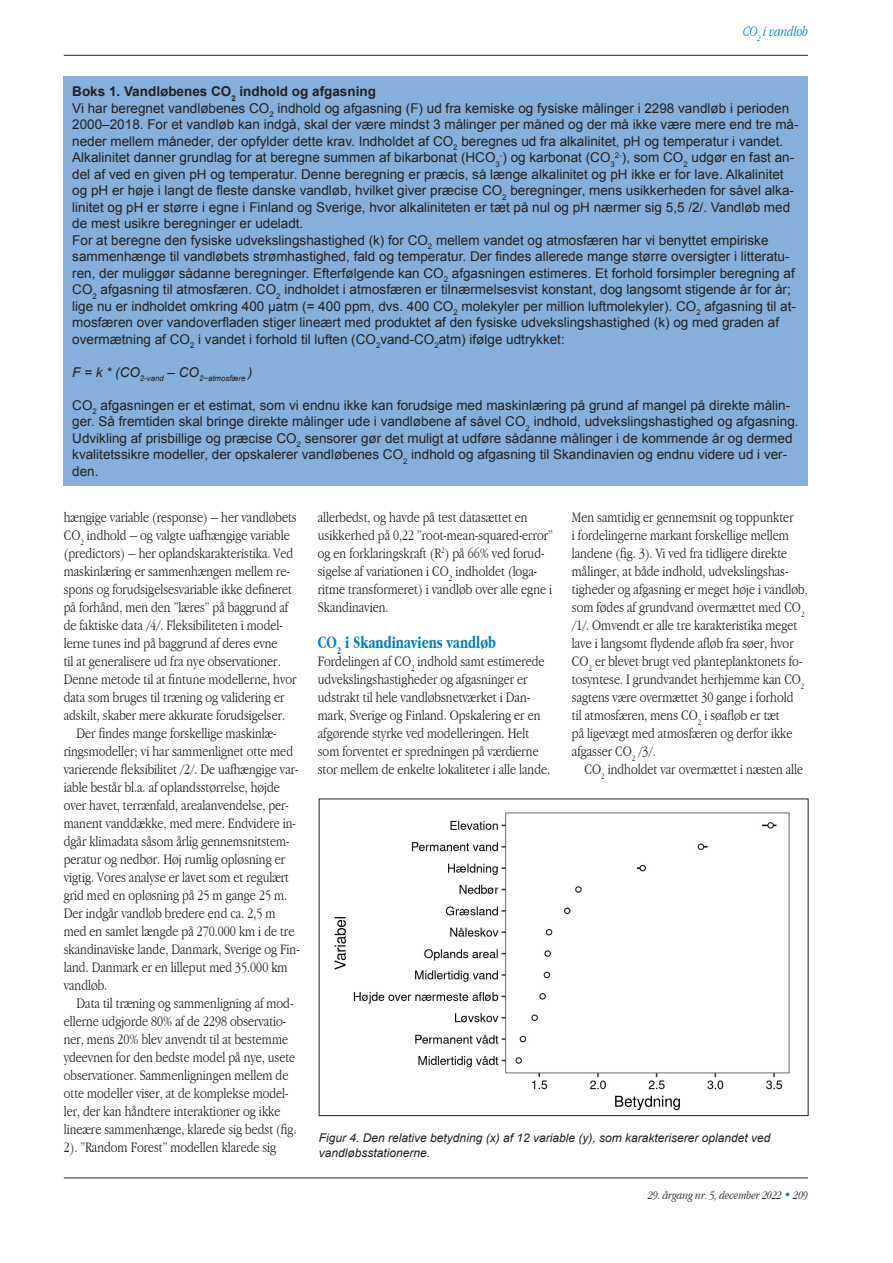
<style>
.page{position:relative;width:893px;height:1263px;background:#fff}
.page>*{position:absolute;margin:0;border:0;box-sizing:border-box;transform-origin:0 0}
.VJ_Mellemrubrik{font:700 condensed 18px "Garamond";color:#007cc2;scale:.9 1}
.VJ_Bodytekst{font:300 condensed 15px/18px "Garamond";color:#231f20}
.VJ_Bodytekst_indryk{font:300 condensed 15px/18px "Garamond";color:#231f20}
.VJ_Mellemrubrik-2{font:italic 300 condensed 15px "Garamond";color:#007cc2;scale:.9 1}
.VJ_Boks{font:13.5px/16.5px "Arial";color:#231f20}
.VJ_Boks-2{font:700 13.5px "Arial";color:#231f20}
.VJ_Figurtekst{font:italic 12px/15px "Arial";color:#231f20}
.t1{font:italic 300 condensed 12px "Garamond";color:#231f20}
.VJ_Boks-3{font:italic 7.8px "Arial";color:#231f20}
.s1{color:#007cc2}
</style>
<div class="page">
<hr style="left:64px;top:1177px;width:744px;height:1px;background:#231f20">
<svg style="left:642px;top:1177px;width:166px;height:2px"></svg>
<hr style="left:64px;top:55px;width:744px;height:1px;background:#231f20">
<div style="left:64px;top:77px;width:744px;height:409px;background:#86afdc"></div>
<img style="left:334px;top:812px;width:456px;height:298px">
<div style="left:319px;top:799px;width:489px;height:317px;border:1px solid #231f20"></div>
<p class="VJ_Mellemrubrik-2" style="left:743px;top:23px;width:74px">CO<sub>2</sub> i vandløb</p>
<p class="VJ_Boks-2" style="left:72px;top:83px;width:305px">Boks 1. Vandløbenes CO<sub>2</sub> indhold og afgasning</p>
<p class="VJ_Boks" style="left:72px;top:100px;width:728px">Vi har beregnet vandløbenes CO<sub>2</sub> indhold og afgasning (F) ud fra kemiske og fysiske målinger i 2298 vandløb i perioden 2000–2018. For et vandløb kan indgå, skal der være mindst 3 målinger per måned og der må ikke være mere end tre må&shy;neder mellem måneder, der opfylder dette krav. Indholdet af CO<sub>2</sub> beregnes ud fra alkalinitet, pH og temperatur i vandet.<br>Alkalinitet danner grundlag for at beregne summen af bikarbonat (HCO<sub>3</sub><sup>-</sup>) og karbonat (CO<sub>3</sub><sup>2-</sup>), som CO<sub>2</sub> udgør en fast an&shy;del af ved en given pH og temperatur. Denne beregning er præcis, så længe alkalinitet og pH ikke er for lave. Alkalinitet og pH er høje i langt de fleste danske vandløb, hvilket giver præcise CO<sub>2</sub> beregninger, mens usikkerheden for såvel alka&shy;linitet og pH er større i egne i Finland og Sverige, hvor alkaliniteten er tæt på nul og pH nærmer sig 5,5 /2/. Vandløb med de mest usikre beregninger er udeladt.</p>
<p class="VJ_Boks" style="left:72px;top:232px;width:725px">For at beregne den fysiske udvekslingshastighed (k) for CO<sub>2</sub> mellem vandet og atmosfæren har vi benyttet empiriske sammenhænge til vandløbets strømhastighed, fald og temperatur. Der findes allerede mange større oversigter i litteratu&shy;ren, der muliggør sådanne beregninger. Efterfølgende kan CO<sub>2</sub> afgasningen estimeres. Et forhold forsimpler beregning af CO<sub>2</sub> afgasning til atmosfæren. CO<sub>2</sub> indholdet i atmosfæren er tilnærmelsesvist konstant, dog langsomt stigende år for år; lige nu er indholdet omkring 400 µatm (= 400 ppm, dvs. 400 CO<sub>2</sub> molekyler per million luftmolekyler). CO<sub>2</sub> afgasning til at&shy;mosfæren over vandoverfladen stiger lineært med produktet af den fysiske udvekslingshastighed (k) og med graden af overmætning af CO<sub>2</sub> i vandet i forhold til luften (CO<sub>2</sub>vand-CO<sub>2</sub>atm) ifølge udtrykket:</p>
<p class="VJ_Boks-3" style="left:72px;top:374px;width:181px"><sup>F</sup> <sup>=</sup> <sup>k</sup> <sup>*</sup> <sup>(CO</sup>2-vand <sup>–</sup> <sup>CO</sup>2−atmosfære <sup>)</sup></p>
<p class="VJ_Boks" style="left:72px;top:397px;width:728px">CO<sub>2</sub> afgasningen er et estimat, som vi endnu ikke kan forudsige med maskinlæring på grund af mangel på direkte målin&shy;ger. Så fremtiden skal bringe direkte målinger ude i vandløbene af såvel CO<sub>2</sub> indhold, udvekslingshastighed og afgasning.<br>Udvikling af prisbillige og præcise CO<sub>2</sub> sensorer gør det muligt at udføre sådanne målinger i de kommende år og dermed kvalitetssikre modeller, der opskalerer vandløbenes CO<sub>2</sub> indhold og afgasning til Skandinavien og endnu videre ud i ver&shy;den.</p>
<p class="VJ_Bodytekst" style="left:64px;top:508px;width:234px">hængige variable (response) – her vandløbets CO<sub>2</sub> indhold – og valgte uafhængige variable (predictors) – her oplandskarakteristika. Ved maskinlæring er sammenhængen mellem re&shy;spons og forudsigelsesvariable ikke defineret på forhånd, men den ”læres” på baggrund af de faktiske data /4/. Fleksibiliteten i model&shy;lerne tunes ind på baggrund af deres evne<br>til at generalisere ud fra nye observationer.<br>Denne metode til at fintune modellerne, hvor data som bruges til træning og validering er adskilt, skaber mere akkurate forudsigelser.</p>
<p class="VJ_Bodytekst_indryk" style="left:64px;top:724px;width:237px;text-indent:13px">Der findes mange forskellige maskinlæ&shy;ringsmodeller; vi har sammenlignet otte med varierende fleksibilitet /2/. De uafhængige var&shy;iable består bl.a. af oplandsstørrelse, højde over havet, terrænfald, arealanvendelse, per&shy;manent vanddække, med mere. Endvidere in&shy;dgår klimadata såsom årlig gennemsnitstem&shy;peratur og nedbør. Høj rumlig opløsning er vigtig. Vores analyse er lavet som et regulært grid med en opløsning på 25 m gange 25 m.<br>Der indgår vandløb bredere end ca. 2,5 m med en samlet længde på 270.000 km i de tre skandinaviske lande, Danmark, Sverige og Fin&shy;land. Danmark er en lilleput med 35.000 km vandløb.</p>
<p class="VJ_Bodytekst_indryk" style="left:64px;top:994px;width:234px;text-indent:13px">Data til træning og sammenligning af mod&shy;ellerne udgjorde 80% af de 2298 observatio&shy;ner, mens 20% blev anvendt til at bestemme ydeevnen for den bedste model på nye, usete observationer. Sammenligningen mellem de otte modeller viser, at de komplekse model&shy;ler, der kan håndtere interaktioner og ikke lineære sammenhænge, klarede sig bedst (fig.<br>2). ”Random Forest” modellen klarede sig</p>
<p class="VJ_Bodytekst_indryk" style="left:318px;top:508px;width:236px">allerbedst, og havde på test datasættet en usikkerhed på 0,22 ”root-mean-squared-error” og en forklaringskraft (R<sup>2</sup>) på 66% ved forud&shy;sigelse af variationen i CO<sub>2</sub> indholdet (loga&shy;ritme transformeret) i vandløb over alle egne i Skandinavien.</p>
<p class="VJ_Mellemrubrik" style="left:318px;top:632px;width:200px">CO<sub>2</sub> i Skandinaviens vandløb</p>
<p class="VJ_Bodytekst" style="left:318px;top:652px;width:234px">Fordelingen af CO<sub>2</sub> indhold samt estimerede udvekslingshastigheder og afgasninger er udstrakt til hele vandløbsnetværket i Dan&shy;mark, Sverige og Finland. Opskalering er en afgørende styrke ved modelleringen. Helt som forventet er spredningen på værdierne stor mellem de enkelte lokaliteter i alle lande.</p>
<p class="VJ_Bodytekst" style="left:572px;top:508px;width:237px">Men samtidig er gennemsnit og toppunkter<br>i fordelingerne markant forskellige mellem landene (fig. 3). Vi ved fra tidligere direkte målinger, at både indhold, udvekslingshas&shy;tigheder og afgasning er meget høje i vandløb, som fødes af grundvand overmættet med CO<sub>2 </sub>/1/. Omvendt er alle tre karakteristika meget lave i langsomt flydende afløb fra søer, hvor CO<sub>2</sub> er blevet brugt ved planteplanktonets fo&shy;tosyntese. I grundvandet herhjemme kan CO<sub>2 </sub>sagtens være overmættet 30 gange i forhold<br>til atmosfæren, mens CO<sub>2</sub> i søafløb er tæt<br>på ligevægt med atmosfæren og derfor ikke afgasser CO<sub>2</sub> /3/.</p>
<p class="VJ_Bodytekst_indryk" style="left:585px;top:760px;width:220px">CO<sub>2</sub> indholdet var overmættet i næsten alle</p>
<p class="VJ_Figurtekst" style="left:319px;top:1130px;width:453px">Figur 4. Den relative betydning (x) af 12 variable (y), som karakteriserer oplandet ved vandløbsstationerne.</p>
<p class="t1" style="left:648px;top:1189px;width:161px">29. årgang nr. 5, december 2022 <span class="s1">•</span> 209</p>
</div>
